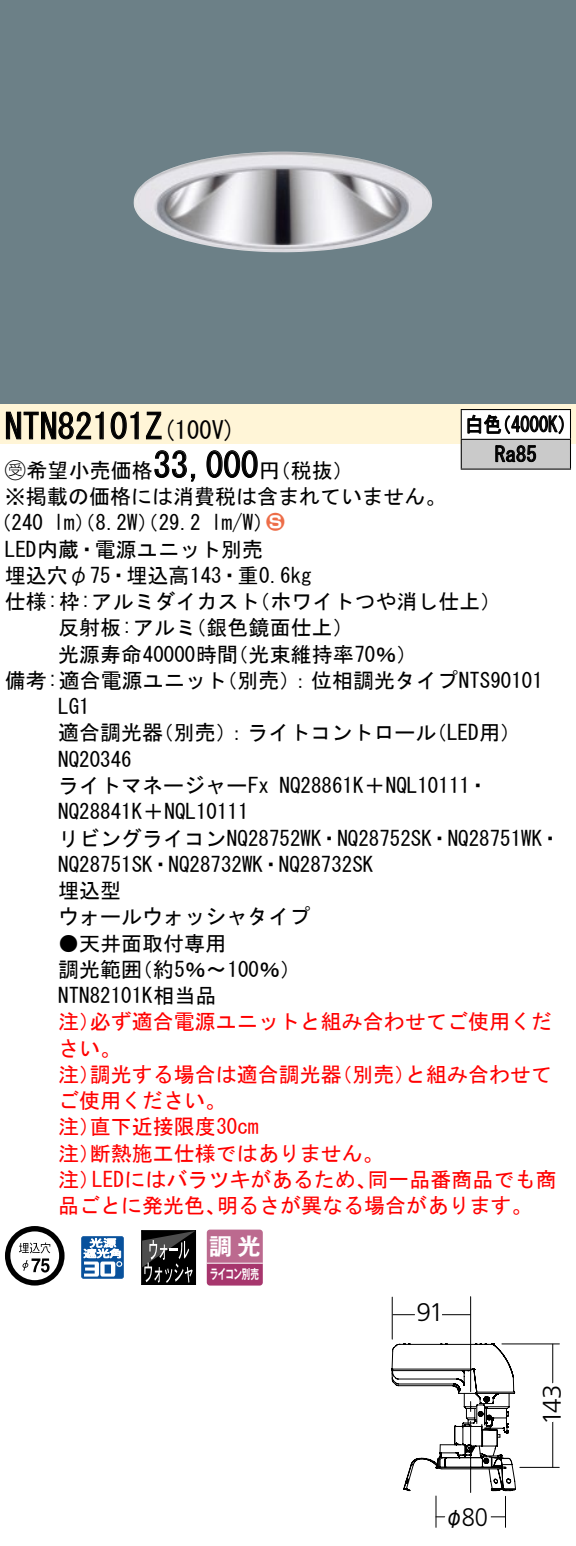
<style>
.page{position:relative;width:576px;height:1546px;background:#fff}
.page>*{position:absolute;margin:0;border:0;box-sizing:border-box;transform-origin:0 0}
.t1{font:35px "MS Gothic";color:#000}
.t2{font:300 25.55px "Frutiger LT Std";letter-spacing:-.045em;color:#000}
.t3{font:300 25.55px "Frutiger LT Std";letter-spacing:-.045em;color:#000;scale:.93 1}
.t4{font:24.5px "MS Gothic";color:#000}
.t5{font:23.1px "Gothic MB101 Pro De Bold 90 pv RKSJ H";color:#fff}
.t6{font:21px/26.2px "MS Gothic";color:#000}
.t7{font:21px/26.2px "MS Gothic";color:#f00}
.t8{font:21px/29.8px "MS Gothic";color:#000;scale:.88 1}
.t9{font:21px "Ford Classification 1";color:#ed6d48}
.t10{font:21px "Gothic MB101 Pro Regular 90 pv RKSJ H";color:#000;scale:.9 1}
.t11{font:13.3px "Gothic MB101 Pro De Bold 90 pv RKSJ H";letter-spacing:-.05em;color:#fff;scale:.65 1}
.s1{font-size:35px}
.s2{font-family:"Ford Classification 1"}
.s3{color:#fff}
</style>
<div class="page">
<div style="left:0;top:0;width:575px;height:404px;background:#6c8087"></div>
<img style="left:133px;top:152px;width:299px;height:100px">
<div style="left:0;top:404px;width:575px;height:40px;background:#fff5d7"></div>
<svg style="left:6px;top:411px;width:98px;height:29px"></svg>
<svg style="left:110px;top:411px;width:29px;height:29px"></svg>
<svg style="left:146px;top:411px;width:16px;height:29px"></svg>
<svg style="left:154px;top:450px;width:42px;height:32px"></svg>
<svg style="left:206px;top:450px;width:52px;height:28px"></svg>
<svg style="left:5px;top:1226px;width:59px;height:59px"></svg>
<svg style="left:81px;top:1236px;width:43px;height:42px"></svg>
<div style="left:141px;top:1230px;width:55px;height:54px;border:1px solid #000"></div>
<svg style="left:141px;top:1230px;width:54px;height:52px;background:#313131"></svg>
<svg style="left:206px;top:1229px;width:56px;height:56px;background:#b65c86"></svg>
<hr style="left:207px;top:1262px;width:55px;height:1px;background:#fff">
<div style="left:461px;top:409px;width:109px;height:30px;background:#fff"></div>
<div style="left:461px;top:439px;width:109px;height:30px;background:#cacaca"></div>
<hr style="left:460px;top:409px;width:110px;height:1px;background:#000">
<hr style="left:569px;top:410px;width:2px;height:29px;background:#000">
<hr style="left:460px;top:439px;width:110px;height:1px;background:#000">
<svg style="left:460px;top:410px;width:1px;height:58px"></svg>
<hr style="left:569px;top:440px;width:2px;height:28px;background:#000">
<hr style="left:460px;top:468px;width:110px;height:2px;background:#000">
<svg style="left:467px;top:414px;width:96px;height:20px"></svg>
<svg style="left:495px;top:445px;width:41px;height:17px"></svg>
<hr style="left:470px;top:1421px;width:1px;height:71px;background:#000">
<hr style="left:470px;top:1296px;width:1px;height:95px;background:#000">
<svg style="left:391px;top:1343px;width:125px;height:148px"></svg>
<hr style="left:470px;top:1466px;width:32px;height:1px;background:#000">
<hr style="left:391px;top:1297px;width:1px;height:42px;background:#000">
<hr style="left:504px;top:1496px;width:2px;height:31px;background:#000">
<hr style="left:435px;top:1495px;width:1px;height:32px;background:#000">
<hr style="left:501px;top:1343px;width:58px;height:1px;background:#000">
<hr style="left:519px;top:1466px;width:40px;height:1px;background:#000">
<hr style="left:392px;top:1314px;width:78px;height:1px;background:#000">
<svg style="left:409px;top:1314px;width:37px;height:2px"></svg>
<hr style="left:552px;top:1343px;width:1px;height:124px;background:#000">
<svg style="left:552px;top:1378px;width:2px;height:79px"></svg>
<hr style="left:435px;top:1516px;width:70px;height:1px;background:#000">
<svg style="left:440px;top:1516px;width:54px;height:2px"></svg>
<h1 class="t1" style="left:5px;top:409px;width:142px">NTN82101</h1>
<p class="t4" style="left:145px;top:418px;width:92px">(<span class="s1">Z</span> 100 (V</p>
<p class="t8" style="left:494px;top:409px;width:49px;text-indent:-30px">白色<br>Ra85</p>
<p class="t8" style="left:492px;top:409px;width:96px">（4000 (K</p>
<h1 class="t1" style="left:153px;top:447px;width:106px">33,000</h1>
<p class="t6" style="left:5px;top:457px;width:442px"><span class="s2">B</span>希望小売価格<br>※掲載の価格には消費税は含まれていません。</p>
<p class="t9" style="left:266px;top:511px;width:19px">2<span class="s3">3</span></p>
<p class="t6" style="left:259px;top:457px;width:96px">（円税抜(</p>
<p class="t6" style="left:211px;top:509px;width:64px">l m (W/</p>
<p class="t6" style="left:-9px;top:509px;width:54px">（240</p>
<p class="t6" style="left:5px;top:536px;width:259px">LED内蔵・電源ユニット別売</p>
<p class="t6" style="left:5px;top:562px;width:308px">埋込穴φ75・埋込高143・重0.6kg</p>
<p class="t6" style="left:249px;top:588px;width:254px">（ホワイトつや消し仕上(</p>
<p class="t6" style="left:54px;top:509px;width:149px">lm）（8.2 ）（W 29.2</p>
<p class="t6" style="left:185px;top:588px;width:170px;text-indent:-180px">仕様枠: :アルミダイカスト<br>（銀色鏡面仕上(</p>
<p class="t6" style="left:58px;top:614px;width:139px">反射板:アルミ</p>
<p class="t6" style="left:216px;top:641px;width:328px;text-indent:-158px">光源寿命40000時間<br>（別売：）位相調光タイプNTS90101</p>
<p class="t6" style="left:227px;top:641px;width:191px">（光束維持率70％(</p>
<p class="t6" style="left:58px;top:667px;width:170px;text-indent:-53px">備考:適合電源ユニット<br>LG1</p>
<p class="t6" style="left:58px;top:719px;width:106px">適合調光器<br>NQ20346</p>
<p class="t6" style="left:153px;top:719px;width:285px">（別売：）ライトコントロール</p>
<p class="t6" style="left:426px;top:719px;width:97px">（LED用(</p>
<p class="t6" style="left:58px;top:772px;width:504px">ライトマネージャーFx<br>NQ28841 ＋K NQL10111<br>リビングライコンNQ28752WK・NQ28752SK・NQ28751WK・<br>NQ28751SK・NQ28732WK・NQ28732SK<br>埋込型<br>ウォールウォッシャタイプ</p>
<p class="t6" style="left:132px;top:929px;width:171px;text-indent:-73px">●天井面取付専用<br>（約5％〜100％(</p>
<p class="t6" style="left:279px;top:772px;width:210px">NQ28861 ＋K NQL10111・</p>
<p class="t6" style="left:58px;top:956px;width:160px">調光範囲<br>NTN82101K相当品</p>
<p class="t7" style="left:90px;top:1008px;width:463px">必ず適合電源ユニットと組み合わせてご使用くだ</p>
<p class="t7" style="left:58px;top:1008px;width:64px">注）さい。</p>
<p class="t7" style="left:90px;top:1061px;width:253px">調光する場合は適合調光器</p>
<p class="t7" style="left:331px;top:1061px;width:85px">（別売）</p>
<p class="t7" style="left:405px;top:1061px;width:148px">と組み合わせて</p>
<p class="t7" style="left:58px;top:1061px;width:43px">注）</p>
<p class="t7" style="left:58px;top:1087px;width:169px">ご使用ください。</p>
<p class="t7" style="left:90px;top:1113px;width:170px">直下近接限度30cm</p>
<p class="t7" style="left:90px;top:1113px;width:295px;text-indent:-32px">注）<br>断熱施工仕様ではありません。</p>
<p class="t7" style="left:58px;top:1139px;width:43px">注）</p>
<p class="t7" style="left:92px;top:1166px;width:286px">LEDにはバラツキがあるため、</p>
<p class="t7" style="left:367px;top:1166px;width:190px">同一品番商品でも商</p>
<p class="t7" style="left:58px;top:1166px;width:43px">注）</p>
<p class="t7" style="left:58px;top:1192px;width:169px">品ごとに発光色、</p>
<p class="t7" style="left:217px;top:1192px;width:317px">明るさが異なる場合があります。</p>
<p class="t5" style="left:209px;top:1226px;width:53px">調光</p>
<p class="t11" style="left:210px;top:1263px;width:77px">ライコン別売</p>
<p class="t2" style="left:416px;top:1298px;width:29px">91</p>
<p class="t3" style="left:461px;top:1502px;width:30px">80</p>
<p class="t10" style="left:444px;top:1499px;width:23px">φ</p>
<p class="t2" style="left:537px;top:1424px;width:42px;rotate:-90deg">143</p>
</div>
